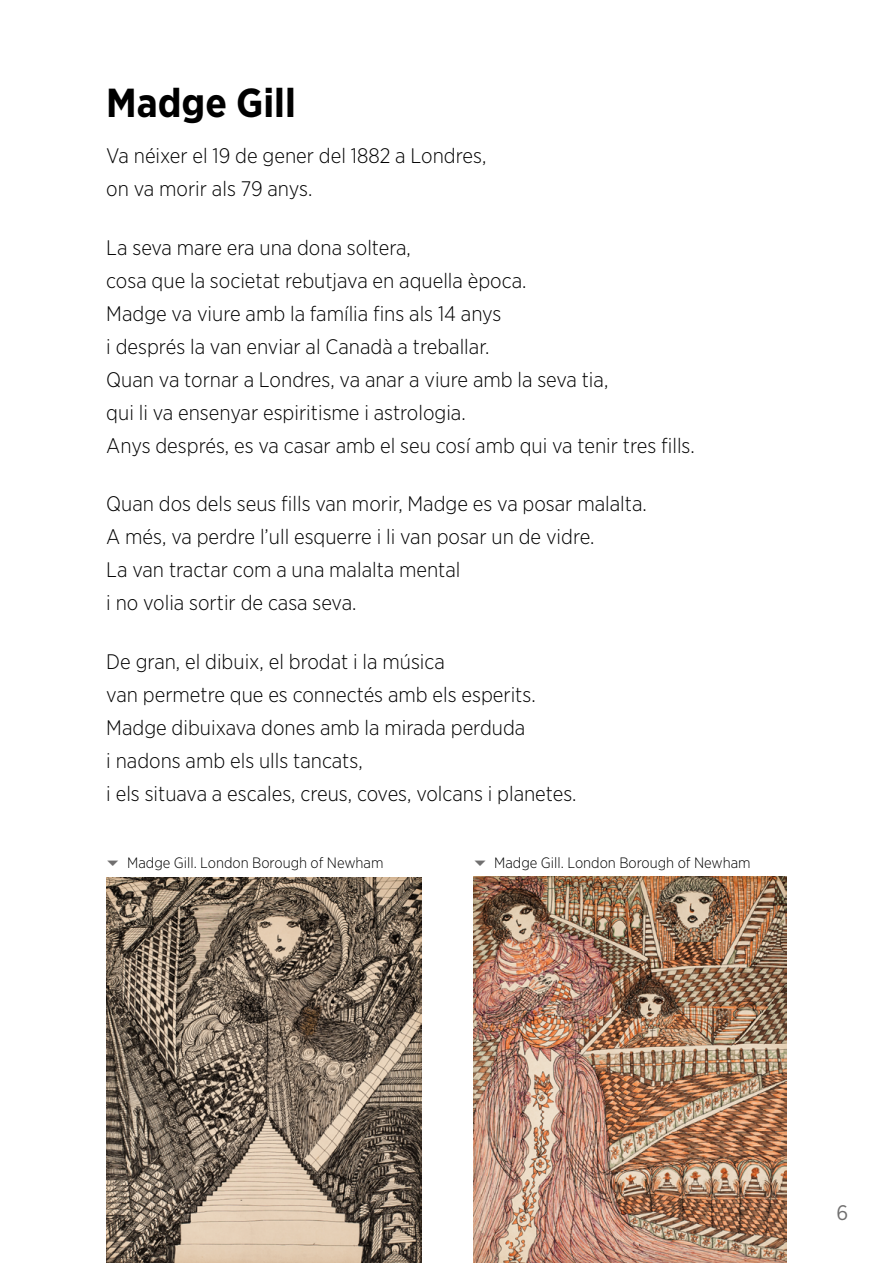
<style>
.page{position:relative;width:893px;height:1263px;background:#fff}
.page>*{position:absolute;margin:0;border:0;box-sizing:border-box;transform-origin:0 0}
.t1{font:700 40.5px "Gotham Narrow";color:#000}
.t2{font:300 21px/33px "Gotham Narrow";color:#000}
.t3{font:21px "Gotham Narrow";color:#706f6f}
.t4{font:300 15px "Gotham Narrow";color:#000}
</style>
<div class="page">
<img style="left:106px;top:877px;width:315px;height:386px">
<img style="left:474px;top:876px;width:313px;height:387px">
<h2 class="t1" style="left:106px;top:77px;width:191px">Madge Gill</h2>
<p class="t2" style="left:106px;top:139px;width:382px">Va néixer el 19 de gener del 1882 a Londres, on va morir als 79 anys.</p>
<p class="t2" style="left:106px;top:230px;width:590px">La seva mare era una dona soltera,<br>cosa que la societat rebutjava en aquella època.<br>Madge va viure amb la família fins als 14 anys<br>i després la van enviar al Canadà a treballar.<br>Quan va tornar a Londres, va anar a viure amb la seva tia,<br>qui li va ensenyar espiritisme i astrologia.<br>Anys després, es va casar amb el seu cosí amb qui va tenir tres fills.</p>
<p class="t2" style="left:106px;top:487px;width:542px">Quan dos dels seus fills van morir, Madge es va posar malalta.<br>A més, va perdre l’ull esquerre i li van posar un de vidre.<br>La van tractar com a una malalta mental<br>i no volia sortir de casa seva.</p>
<p class="t2" style="left:106px;top:644px;width:472px">De gran, el dibuix, el brodat i la música<br>van permetre que es connectés amb els esperits.<br>Madge dibuixava dones amb la mirada perduda<br>i nadons amb els ulls tancats,<br>i els situava a escales, creus, coves, volcans i planetes.</p>
<p class="t4" style="left:127px;top:853px;width:258px">Madge Gill. London Borough of Newham</p>
<p class="t4" style="left:494px;top:853px;width:258px">Madge Gill. London Borough of Newham</p>
<p class="t3" style="left:836px;top:1200px;width:13px">6</p>
</div>
